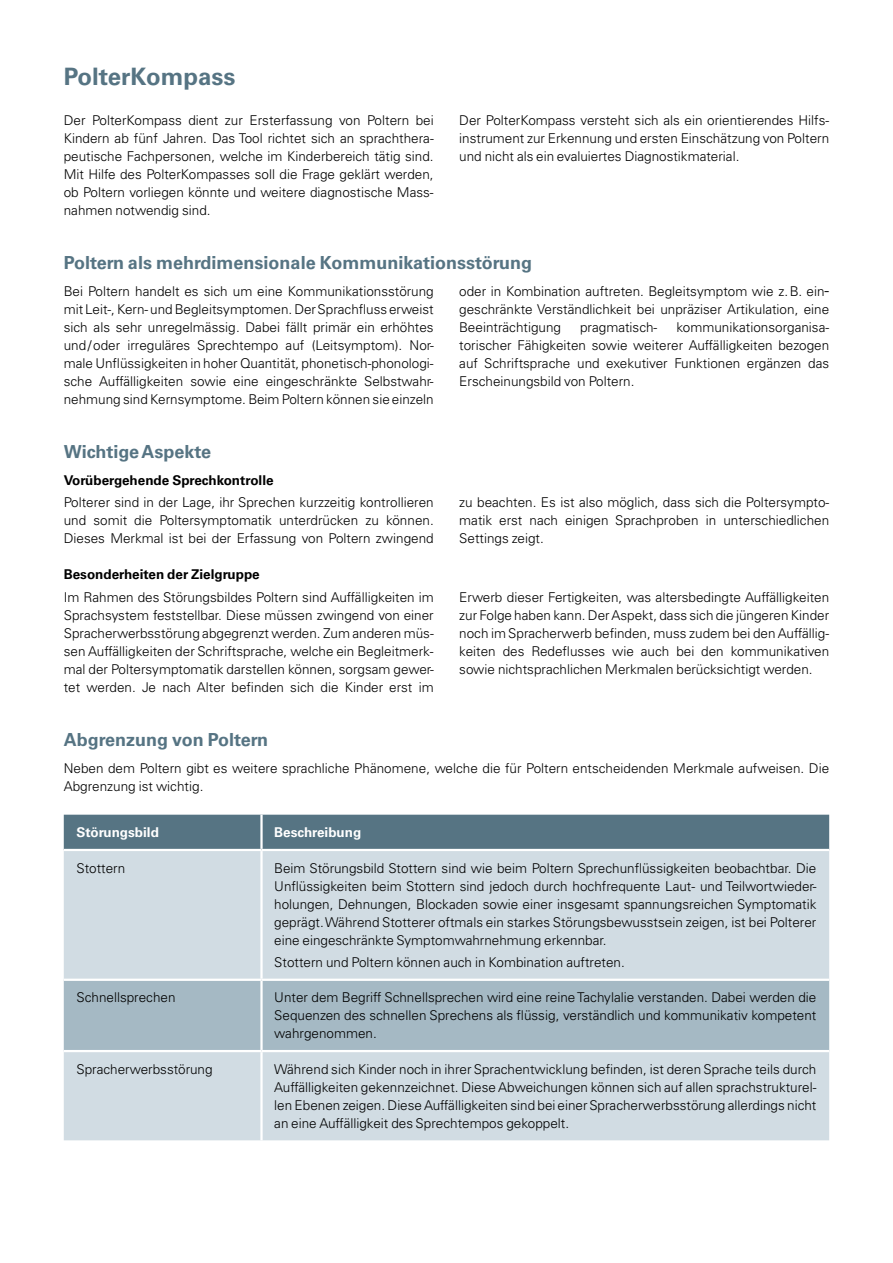
<style>
.page{position:relative;width:893px;height:1263px;background:#fff}
.page>*{position:absolute;margin:0;border:0;box-sizing:border-box;transform-origin:0 0}
.t1{font:700 24px "Univers LT Pro 65";color:#567483}
.t2{font:700 18px "Univers LT Pro 65";color:#567483}
.t3{font:300 13.5px/18px "Univers LT Pro 45";color:#000;text-align:justify}
.t4{font:700 13.5px "Univers LT Pro 65";color:#000}
.t5{font:700 13.5px "Univers LT Pro 65";color:#fff}
</style>
<div class="page">
<div style="left:64px;top:815px;width:765px;height:34px;background:#567483"></div>
<div style="left:64px;top:851px;width:765px;height:289px;background:#d1dce3"></div>
<div style="left:64px;top:981px;width:765px;height:69px;background:#a5b9c4"></div>
<hr style="left:64px;top:979px;width:197px;height:2px;background:#fff">
<hr style="left:261px;top:979px;width:568px;height:2px;background:#fff">
<hr style="left:64px;top:1050px;width:197px;height:2px;background:#fff">
<hr style="left:261px;top:1050px;width:568px;height:2px;background:#fff">
<hr style="left:260px;top:815px;width:3px;height:34px;background:#fff">
<hr style="left:260px;top:851px;width:3px;height:128px;background:#fff">
<hr style="left:260px;top:981px;width:3px;height:69px;background:#fff">
<hr style="left:260px;top:1052px;width:3px;height:88px;background:#fff">
<h1 class="t1" style="left:64px;top:60px;width:173px">PolterKompass</h1>
<p class="t3" style="left:64px;top:110px;width:371px">Der PolterKompass dient zur Ersterfassung von Poltern bei Kindern ab fünf Jahren. Das Tool richtet sich an sprachthera&shy;peutische Fachpersonen, welche im Kinderbereich tätig sind.<br>Mit Hilfe des PolterKompasses soll die Frage geklärt werden, ob Poltern vorliegen könnte und weitere diagnostische Mass&shy;nahmen notwendig sind.</p>
<p class="t3" style="left:459px;top:110px;width:371px">Der PolterKompass versteht sich als ein orientierendes Hilfs&shy;instrument zur Erkennung und ersten Einschätzung von Poltern und nicht als ein evaluiertes Diagnostikmaterial.</p>
<h2 class="t2" style="left:64px;top:250px;width:470px">Poltern als mehrdimensionale Kommunikationsstörung</h2>
<p class="t3" style="left:64px;top:281px;width:371px">Bei Poltern handelt es sich um eine Kommunikationsstörung mit Leit-, Kern- und Begleitsymptomen. Der Sprachfluss erweist sich als sehr unregelmässig. Dabei fällt primär ein erhöhtes und/oder irreguläres Sprechtempo auf (Leitsymptom). Nor&shy;male Unflüssigkeiten in hoher Quantität, phonetisch-phonologi&shy;sche Auffälligkeiten sowie eine eingeschränkte Selbstwahr&shy;nehmung sind Kernsymptome. Beim Poltern können sie einzeln</p>
<p class="t3" style="left:459px;top:281px;width:371px">oder in Kombination auftreten. Begleitsymptom wie z.B. ein&shy;geschränkte Verständlichkeit bei unpräziser Artikulation, eine Beeinträchtigung</p>
<p class="t3" style="left:459px;top:317px;width:371px;text-indent:217px">kommunikationsorganisa&shy;torischer Fähigkeiten sowie weiterer Auffälligkeiten bezogen auf Schriftsprache und exekutiver Funktionen ergänzen das Erscheinungsbild von Poltern.</p>
<p class="t3" style="left:580px;top:317px;width:78px">pragmatisch-</p>
<h2 class="t2" style="left:64px;top:439px;width:149px">Wichtige Aspekte</h2>
<p class="t4" style="left:64px;top:470px;width:211px">Vorübergehende Sprechkontrolle</p>
<p class="t3" style="left:64px;top:493px;width:371px">Polterer sind in der Lage, ihr Sprechen kurzzeitig kontrollieren und somit die Poltersymptomatik unterdrücken zu können.<br>Dieses Merkmal ist bei der Erfassung von Poltern zwingend</p>
<p class="t3" style="left:459px;top:493px;width:371px">zu beachten. Es ist also möglich, dass sich die Poltersympto&shy;matik erst nach einigen Sprachproben in unterschiedlichen Settings zeigt.</p>
<p class="t4" style="left:64px;top:565px;width:197px">Besonderheiten der Zielgruppe</p>
<p class="t3" style="left:64px;top:587px;width:371px">Im Rahmen des Störungsbildes Poltern sind Auffälligkeiten im Sprachsystem feststellbar. Diese müssen zwingend von einer Spracherwerbsstörung abgegrenzt werden. Zum anderen müs&shy;sen Auffälligkeiten der Schriftsprache, welche ein Begleitmerk&shy;mal der Poltersymptomatik darstellen können, sorgsam gewer&shy;tet werden. Je nach Alter befinden sich die Kinder erst im</p>
<p class="t3" style="left:459px;top:587px;width:371px">Erwerb dieser Fertigkeiten, was altersbedingte Auffälligkeiten zur Folge haben kann. Der Aspekt, dass sich die jüngeren Kinder noch im Spracherwerb befinden, muss zudem bei den Auffällig&shy;keiten des Redeflusses wie auch bei den kommunikativen sowie nichtsprachlichen Merkmalen berücksichtigt werden.</p>
<h2 class="t2" style="left:64px;top:727px;width:206px">Abgrenzung von Poltern</h2>
<p class="t3" style="left:64px;top:758px;width:767px">Neben dem Poltern gibt es weitere sprachliche Phänomene, welche die für Poltern entscheidenden Merkmale aufweisen. Die<br>Abgrenzung ist wichtig.</p>
<p class="t5" style="left:77px;top:823px;width:84px">Störungsbild</p>
<p class="t5" style="left:274px;top:823px;width:89px">Beschreibung</p>
<p class="t3" style="left:77px;top:858px;width:50px">Stottern</p>
<p class="t3" style="left:274px;top:858px;width:544px">Beim Störungsbild Stottern sind wie beim Poltern Sprechunflüssigkeiten beobachtbar. Die Unflüssigkeiten beim Stottern sind jedoch durch hochfrequente Laut- und Teilwortwieder&shy;holungen, Dehnungen, Blockaden sowie einer insgesamt spannungsreichen Symptomatik geprägt. Während Stotterer oftmals ein starkes Störungsbewusstsein zeigen, ist bei Polterer eine eingeschränkte Symptomwahrnehmung erkennbar.</p>
<p class="t3" style="left:274px;top:953px;width:352px">Stottern und Poltern können auch in Kombination auftreten.</p>
<p class="t3" style="left:77px;top:988px;width:101px">Schnellsprechen</p>
<p class="t3" style="left:274px;top:988px;width:544px">Unter dem Begriff Schnellsprechen wird eine reine Tachylalie verstanden. Dabei werden die Sequenzen des schnellen Sprechens als flüssig, verständlich und kommunikativ kompetent wahrgenommen.</p>
<p class="t3" style="left:77px;top:1059px;width:138px">Spracherwerbsstörung</p>
<p class="t3" style="left:274px;top:1059px;width:544px">Während sich Kinder noch in ihrer Sprachentwicklung befinden, ist deren Sprache teils durch Auffälligkeiten gekennzeichnet. Diese Abweichungen können sich auf allen sprachstrukturel&shy;len Ebenen zeigen. Diese Auffälligkeiten sind bei einer Spracherwerbsstörung allerdings nicht an eine Auffälligkeit des Sprechtempos gekoppelt.</p>
</div>
